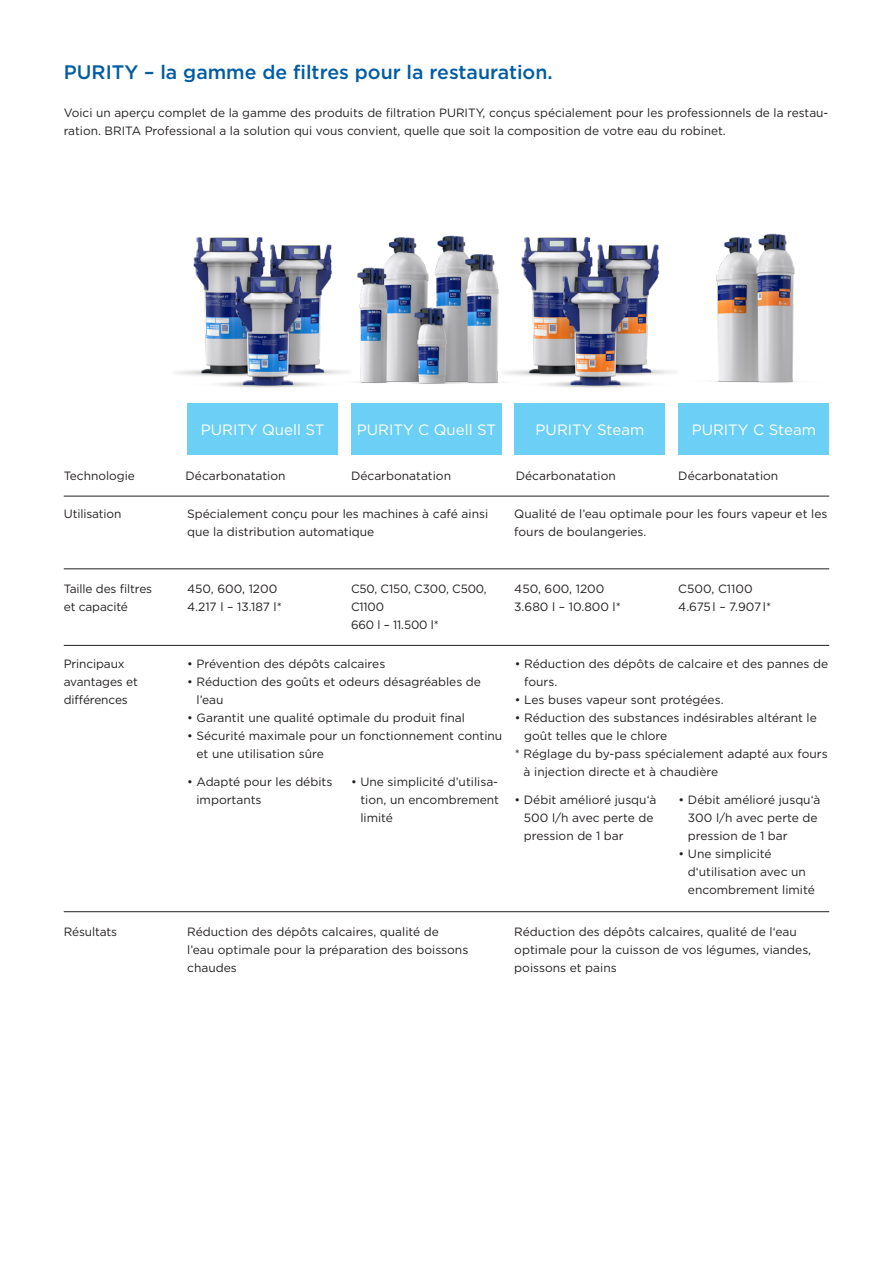
<style>
.page{position:relative;width:893px;height:1263px;background:#fff}
.page>*{position:absolute;margin:0;border:0;box-sizing:border-box;transform-origin:0 0}
.t1{font:500 19.5px "Gotham";color:#015ca3}
.t2{font:15px "Gotham";color:#fff}
.t3{font:12px/18px "Gotham";color:#231f20}
</style>
<div class="page">
<hr style="left:64px;top:496px;width:765px;height:1px;background:#231f20">
<hr style="left:64px;top:569px;width:765px;height:1px;background:#231f20">
<hr style="left:64px;top:645px;width:765px;height:1px;background:#231f20">
<hr style="left:64px;top:911px;width:765px;height:1px;background:#231f20">
<div style="left:678px;top:403px;width:151px;height:51px;background:#6bcff6"></div>
<div style="left:514px;top:403px;width:151px;height:51px;background:#6bcff6"></div>
<div style="left:187px;top:403px;width:151px;height:51px;background:#6bcff6"></div>
<div style="left:351px;top:403px;width:151px;height:51px;background:#6bcff6"></div>
<img style="left:175px;top:237px;width:161px;height:151px">
<img style="left:336px;top:235px;width:161px;height:149px">
<img style="left:497px;top:237px;width:168px;height:151px">
<img style="left:665px;top:233px;width:132px;height:150px">
<h1 class="t1" style="left:64px;top:60px;width:490px">PURITY – la gamme de filtres pour la restauration.</h1>
<p class="t3" style="left:64px;top:103px;width:766px">Voici un aperçu complet de la gamme des produits de filtration PURITY, conçus spécialement pour les professionnels de la restau&shy;ration. BRITA Professional a la solution qui vous convient, quelle que soit la composition de votre eau du robinet.</p>
<p class="t3" style="left:64px;top:467px;width:73px">Technologie</p>
<p class="t3" style="left:64px;top:504px;width:59px">Utilisation</p>
<p class="t2" style="left:201px;top:420px;width:125px">PURITY Quell ST</p>
<p class="t3" style="left:186px;top:467px;width:102px">Décarbonatation</p>
<p class="t2" style="left:357px;top:420px;width:141px">PURITY C Quell ST</p>
<p class="t3" style="left:351px;top:467px;width:102px">Décarbonatation</p>
<p class="t2" style="left:536px;top:420px;width:110px">PURITY Steam</p>
<p class="t3" style="left:516px;top:467px;width:102px">Décarbonatation</p>
<p class="t2" style="left:692px;top:420px;width:126px">PURITY C Steam</p>
<p class="t3" style="left:678px;top:467px;width:102px">Décarbonatation</p>
<p class="t3" style="left:187px;top:504px;width:303px">Spécialement conçu pour les machines à café ainsi que la distribution automatique</p>
<p class="t3" style="left:514px;top:504px;width:315px">Qualité de l’eau optimale pour les fours vapeur et les fours de boulangeries.</p>
<p class="t3" style="left:64px;top:579px;width:90px">Taille des filtres et capacité</p>
<p class="t3" style="left:187px;top:579px;width:96px">450, 600, 1200<br>4.217 l – 13.187 l*</p>
<p class="t3" style="left:351px;top:579px;width:137px">C50, C150, C300, C500,<br>C1100<br>660 l – 11.500 l*</p>
<p class="t3" style="left:514px;top:579px;width:108px">450, 600, 1200<br>3.680 l – 10.800 l*</p>
<p class="t3" style="left:678px;top:579px;width:94px">C500, C1100<br>4.675 l – 7.907 l*</p>
<p class="t3" style="left:64px;top:655px;width:76px">Principaux avantages et différences</p>
<p class="t3" style="left:187px;top:655px;width:200px">• Prévention des dépôts calcaires</p>
<p class="t3" style="left:197px;top:673px;width:286px;text-indent:-9px">• Réduction des goûts et odeurs désagréables de l’eau</p>
<p class="t3" style="left:187px;top:709px;width:279px">• Garantit une qualité optimale du produit final</p>
<p class="t3" style="left:197px;top:727px;width:307px;text-indent:-9px">• Sécurité maximale pour un fonctionnement continu et une utilisation sûre</p>
<p class="t3" style="left:196px;top:772px;width:137px;text-indent:-9px">• Adapté pour les débits importants</p>
<p class="t3" style="left:360px;top:772px;width:140px;text-align:justify;text-indent:-9px">• Une simplicité d’utilisa&shy;tion, un encombrement limité</p>
<p class="t3" style="left:524px;top:655px;width:306px;text-indent:-9px">• Réduction des dépôts de calcaire et des pannes de fours.</p>
<p class="t3" style="left:515px;top:691px;width:210px">• Les buses vapeur sont protégées.</p>
<p class="t3" style="left:515px;top:709px;width:303px">• Réduction des substances indésirables altérant le</p>
<p class="t3" style="left:524px;top:727px;width:145px">goût telles que le chlore</p>
<p class="t3" style="left:515px;top:745px;width:314px">* Réglage du by-pass spécialement adapté aux fours</p>
<p class="t3" style="left:524px;top:763px;width:196px">à injection directe et à chaudière</p>
<p class="t3" style="left:688px;top:790px;width:134px;text-indent:-9px">• Débit amélioré jusqu‘à<br>300 l/h avec perte de pression de 1 bar</p>
<p class="t3" style="left:688px;top:844px;width:128px;text-indent:-9px">• Une simplicité d‘utilisation avec un encombrement limité</p>
<p class="t3" style="left:524px;top:790px;width:134px;text-indent:-9px">• Débit amélioré jusqu‘à<br>500 l/h avec perte de pression de 1 bar</p>
<p class="t3" style="left:64px;top:922px;width:55px">Résultats</p>
<p class="t3" style="left:187px;top:922px;width:283px">Réduction des dépôts calcaires, qualité de l’eau optimale pour la préparation des boissons chaudes</p>
<p class="t3" style="left:514px;top:922px;width:298px">Réduction des dépôts calcaires, qualité de l‘eau optimale pour la cuisson de vos légumes, viandes, poissons et pains</p>
</div>
